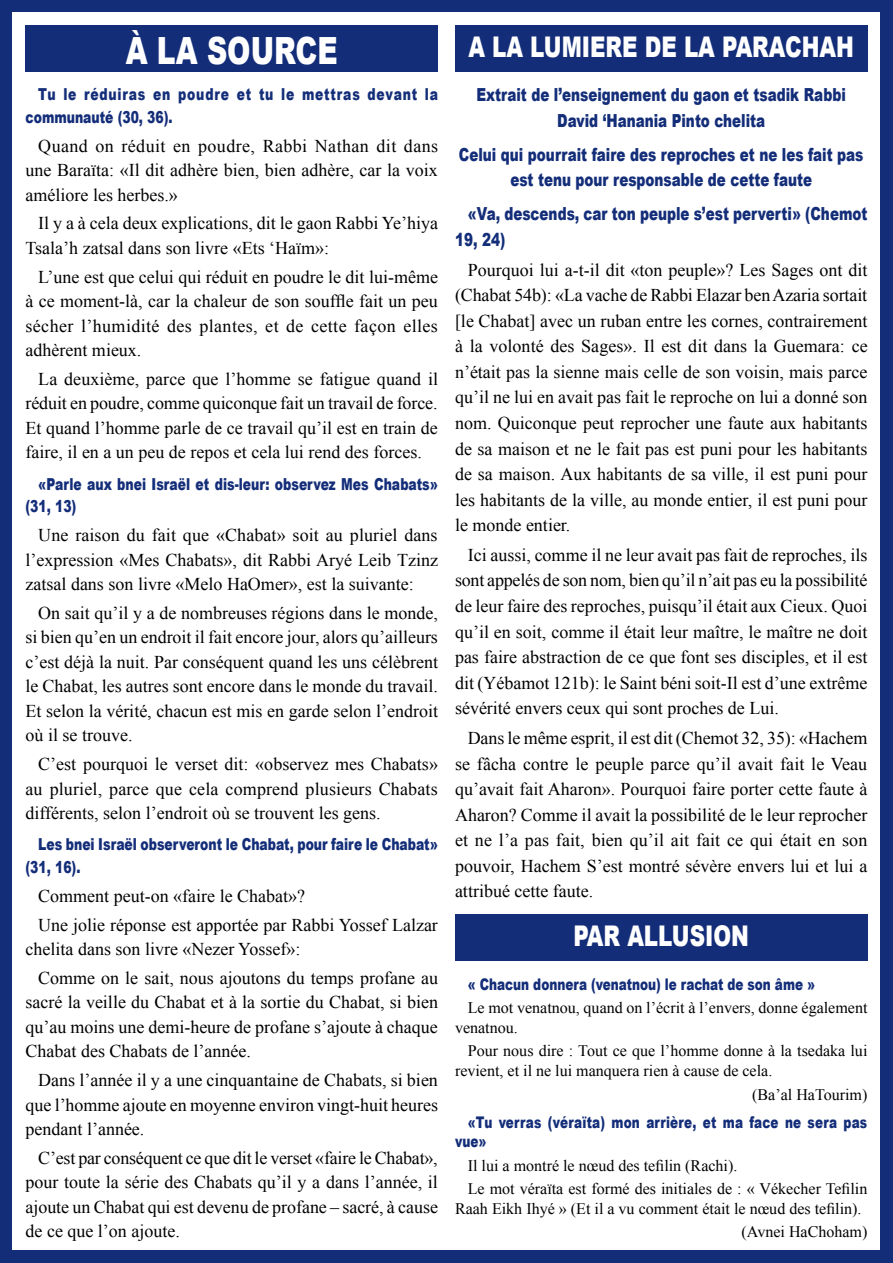
<style>
.page{position:relative;width:893px;height:1263px;background:#132d79}
.page>*{position:absolute;margin:0;border:0;box-sizing:border-box;transform-origin:0 0}
.t1{font:900 37.5px "Arial";color:#fff;scale:.75 1}
.t2{font:900 28.5px "Arial";color:#fff;scale:.75 1}
.t3{font:18px/24.5px "Times New Roman";color:#000;text-align:justify}
.t4{font:900 18px/25.5px "Arial";color:#132d79;text-align:center;scale:.75 1}
.t5{font:900 16.5px/22.6px "Arial";color:#132d79;scale:.75 1}
.t6{font:900 16.5px/22.6px "Arial";letter-spacing:.06em;color:#132d79;scale:.75 1}
.t7{font:16.05px/19.5px "Times New Roman";color:#000}
.t8{font:900 16.05px/19.5px "Arial";letter-spacing:.005em;color:#132d79;scale:.75 1}
</style>
<div class="page">
<div style="left:13px;top:13px;width:867px;height:1237px;background:#fff"></div>
<div style="left:26px;top:26px;width:412px;height:46px;background:#132d79"></div>
<div style="left:455px;top:26px;width:412px;height:46px;background:#132d79"></div>
<div style="left:455px;top:914px;width:412px;height:47px;background:#132d79"></div>
<h1 class="t1" style="left:126px;top:23px;width:284px">À LA SOURCE</h1>
<h2 class="t2" style="left:468px;top:26px;width:516px">A LA LUMIERE DE LA PARACHAH</h2>
<p class="t6" style="left:26px;top:82px;width:552px;text-indent:13px">Tu le réduiras en poudre et tu le mettras devant la communauté (30, 36).</p>
<p class="t3" style="left:26px;top:133px;width:414px;text-indent:13px">Quand on réduit en poudre, Rabbi Nathan dit dans une Baraïta: «Il dit adhère bien, bien adhère, car la voix améliore les herbes.»</p>
<p class="t3" style="left:26px;top:211px;width:414px;text-indent:13px">Il y a à cela deux explications, dit le gaon Rabbi Ye’hiya<br>Tsala’h zatsal dans son livre «Ets ‘Haïm»:</p>
<p class="t3" style="left:26px;top:264px;width:414px;text-indent:13px">L’une est que celui qui réduit en poudre le dit lui-même à ce moment-là, car la chaleur de son souffle fait un peu sécher l’humidité des plantes, et de cette façon elles adhèrent mieux.</p>
<p class="t3" style="left:26px;top:366px;width:414px;text-indent:13px">La deuxième, parce que l’homme se fatigue quand il réduit en poudre, comme quiconque fait un travail de force.<br>Et quand l’homme parle de ce travail qu’il est en train de faire, il en a un peu de repos et cela lui rend des forces.</p>
<p class="t5" style="left:26px;top:472px;width:551px;text-indent:13px">«Parle aux bnei Israël et dis-leur: observez Mes Chabats» (31, 13)</p>
<p class="t3" style="left:26px;top:522px;width:414px;text-indent:13px">Une raison du fait que «Chabat» soit au pluriel dans l’expression «Mes Chabats», dit Rabbi Aryé Leib Tzinz zatsal dans son livre «Melo HaOmer», est la suivante:</p>
<p class="t3" style="left:26px;top:600px;width:414px;text-indent:13px">On sait qu’il y a de nombreuses régions dans le monde, si bien qu’en un endroit il fait encore jour, alors qu’ailleurs c’est déjà la nuit. Par conséquent quand les uns célèbrent le Chabat, les autres sont encore dans le monde du travail.<br>Et selon la vérité, chacun est mis en garde selon l’endroit où il se trouve.</p>
<p class="t3" style="left:26px;top:752px;width:414px;text-indent:13px">C’est pourquoi le verset dit: «observez mes Chabats» au pluriel, parce que cela comprend plusieurs Chabats différents, selon l’endroit où se trouvent les gens.</p>
<p class="t5" style="left:26px;top:833px;width:551px;text-indent:13px">Les bnei Israël observeront le Chabat, pour faire le Chabat» (31, 16).</p>
<p class="t3" style="left:38px;top:881px;width:401px;line-height:28.8px">Comment peut-on «faire le Chabat»?<br>Une jolie réponse est apportée par Rabbi Yossef Lalzar</p>
<p class="t3" style="left:38px;top:934px;width:401px;line-height:28.8px;text-indent:-13px">chelita dans son livre «Nezer Yossef»:<br>Comme on le sait, nous ajoutons du temps profane au</p>
<p class="t3" style="left:26px;top:990px;width:414px">sacré la veille du Chabat et à la sortie du Chabat, si bien qu’au moins une demi-heure de profane s’ajoute à chaque Chabat des Chabats de l’année.</p>
<p class="t3" style="left:26px;top:1068px;width:414px;text-indent:13px">Dans l’année il y a une cinquantaine de Chabats, si bien que l’homme ajoute en moyenne environ vingt-huit heures pendant l’année.</p>
<p class="t3" style="left:26px;top:1145px;width:414px;text-indent:13px">C’est par conséquent ce que dit le verset «faire le Chabat», pour toute la série des Chabats qu’il y a dans l’année, il ajoute un Chabat qui est devenu de profane – sacré, à cause de ce que l’on ajoute.</p>
<p class="t4" style="left:476px;top:81px;width:494px">Extrait de l’enseignement du gaon et tsadik Rabbi<br>David ‘Hanania Pinto chelita</p>
<p class="t4" style="left:459px;top:141px;width:541px">Celui qui pourrait faire des reproches et ne les fait pas est tenu pour responsable de cette faute</p>
<p class="t4" style="left:455px;top:201px;width:551px;text-align:left;text-indent:13px">«Va, descends, car ton peuple s’est perverti» (Chemot<br>19, 24)</p>
<p class="t3" style="left:455px;top:257px;width:414px;line-height:25.5px;text-indent:13px">Pourquoi lui a-t-il dit «ton peuple»? Les Sages ont dit (Chabat 54b): «La vache de Rabbi Elazar ben Azaria sortait [le Chabat] avec un ruban entre les cornes, contrairement à la volonté des Sages». Il est dit dans la Guemara: ce n’était pas la sienne mais celle de son voisin, mais parce qu’il ne lui en avait pas fait le reproche on lui a donné son nom. Quiconque peut reprocher une faute aux habitants de sa maison et ne le fait pas est puni pour les habitants de sa maison. Aux habitants de sa ville, il est puni pour les habitants de la ville, au monde entier, il est puni pour le monde entier.</p>
<p class="t3" style="left:455px;top:542px;width:414px;line-height:25.5px;text-indent:13px">Ici aussi, comme il ne leur avait pas fait de reproches, ils sont appelés de son nom, bien qu’il n’ait pas eu la possibilité de leur faire des reproches, puisqu’il était aux Cieux. Quoi qu’il en soit, comme il était leur maître, le maître ne doit pas faire abstraction de ce que font ses disciples, et il est dit (Yébamot 121b): le Saint béni soit-Il est d’une extrême sévérité envers ceux qui sont proches de Lui.</p>
<p class="t3" style="left:455px;top:725px;width:414px;line-height:25.5px;text-indent:13px">Dans le même esprit, il est dit (Chemot 32, 35): «Hachem se fâcha contre le peuple parce qu’il avait fait le Veau qu’avait fait Aharon». Pourquoi faire porter cette faute à Aharon? Comme il avait la possibilité de le leur reprocher et ne l’a pas fait, bien qu’il ait fait ce qui était en son pouvoir, Hachem S’est montré sévère envers lui et lui a attribué cette faute.</p>
<h2 class="t2" style="left:573px;top:915px;width:236px">PAR ALLUSION</h2>
<p class="t8" style="left:468px;top:973px;width:465px">« Chacun donnera (venatnou) le rachat de son âme »</p>
<p class="t7" style="left:455px;top:998px;width:414px;text-indent:13px">Le mot venatnou, quand on l’écrit à l’envers, donne également venatnou.</p>
<p class="t7" style="left:455px;top:1041px;width:414px;text-indent:13px">Pour nous dire : Tout ce que l’homme donne à la tsedaka lui revient, et il ne lui manquera rien à cause de cela.</p>
<p class="t7" style="left:752px;top:1084px;width:117px">(Ba’al HaTourim)</p>
<p class="t8" style="left:455px;top:1111px;width:551px;text-indent:13px">«Tu verras (véraïta) mon arrière, et ma face ne sera pas vue»</p>
<p class="t7" style="left:468px;top:1153px;width:401px;line-height:23.7px">Il lui a montré le nœud des tefilin (Rachi).<br>Le mot véraïta est formé des initiales de : « Vékecher Tefilin</p>
<p class="t7" style="left:742px;top:1196px;width:127px;line-height:23.7px;text-indent:-287px">Raah Eikh Ihyé » (Et il a vu comment était le nœud des tefilin). (Avnei HaChoham)</p>
</div>
